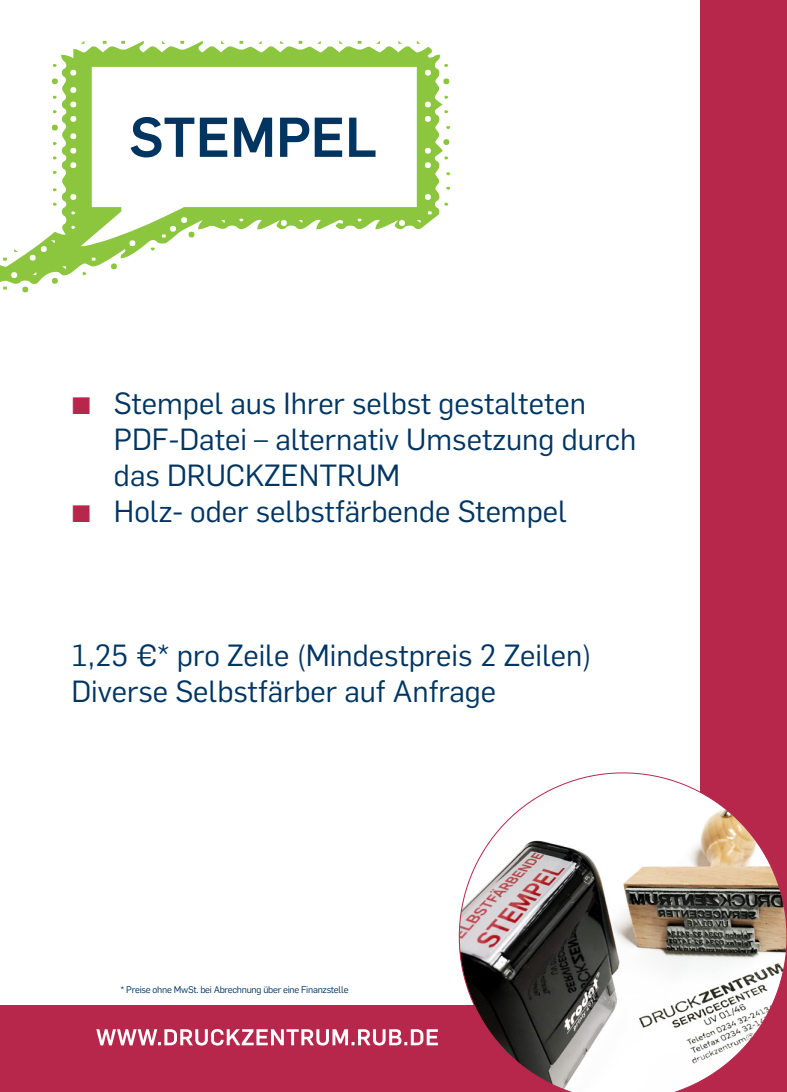
<style>
.page{position:relative;width:787px;height:1092px;background:#fff}
.page>*{position:absolute;margin:0;border:0;box-sizing:border-box;transform-origin:0 0}
.t1{font:700 55px "Rub Flama";color:#003562}
.t2{font:30px/36px "Rub Flama";color:#003562}
.t3{font:9.5px "Rub Flama";letter-spacing:-.025em;color:#003562}
.s1{color:#b6274b}
</style>
<div class="page">
<div style="left:0;top:0;width:787px;height:1091px;background:#b6274b"></div>
<div style="left:0;top:0;width:699px;height:1004px;background:#fff"></div>
<svg style="left:0;top:41px;width:450px;height:251px"></svg>
<svg style="left:96px;top:1029px;width:340px;height:16px"></svg>
<svg style="left:436px;top:749px;width:351px;height:342px"></svg>
<h1 class="t1" style="left:129px;top:98px;width:249px">STEMPEL</h1>
<p class="t2" style="left:114px;top:383px;width:524px;text-indent:-43px"><span class="s1">▪</span> Stempel aus Ihrer selbst gestalteten<br>PDF-Datei – alternativ Umsetzung durch das DRUCKZENTRUM</p>
<p class="t2" style="left:71px;top:491px;width:497px"><span class="s1">▪</span> Holz- oder selbstfärbende Stempel</p>
<p class="t2" style="left:71px;top:635px;width:521px">1,25 €* pro Zeile (Mindestpreis 2 Zeilen)<br>Diverse Selbstfärber auf Anfrage</p>
<p class="t3" style="left:120px;top:982px;width:229px">* Preise ohne MwSt. bei Abrechnung über eine Finanzstelle</p>
</div>
